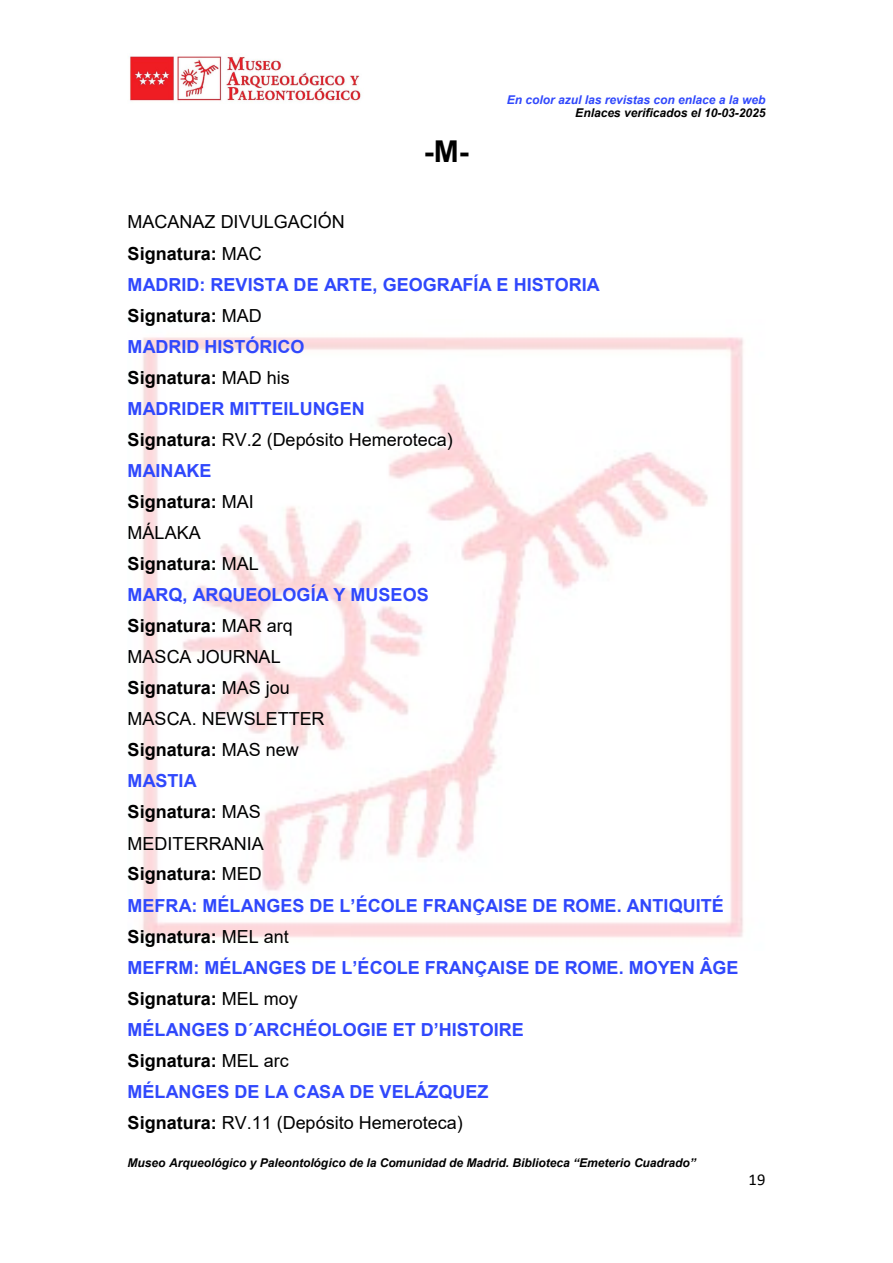
<style>
.page{position:relative;width:893px;height:1263px;background:#fff}
.page>*{position:absolute;margin:0;border:0;box-sizing:border-box;transform-origin:0 0}
.t1{font:700 30px "Arial";color:#000}
.t2{font:700 18px "Arial";color:#3048fc}
.t3{font:700 18px "Arial";color:#000}
.t4{font:18px "Arial";color:#000}
.t5{font:16.5px "Calibri";color:#000}
.t6{font:italic 700 12px "Arial";letter-spacing:-.005em;color:#000}
.t7{font:italic 700 12px "Arial";letter-spacing:-.005em;color:#3048fc}
.s1{font-weight:400}
.s2{font-weight:700}
</style>
<div class="page">
<img style="left:142px;top:337px;width:601px;height:601px">
<img style="left:129px;top:56px;width:232px;height:45px">
<h1 class="t1" style="left:424px;top:130px;width:47px">-M-</h1>
<p class="t7" style="left:507px;top:91px;width:260px">En color azul las revistas con enlace a la web</p>
<p class="t6" style="left:575px;top:105px;width:192px">Enlaces verificados el 10-03-2025</p>
<p class="t4" style="left:128px;top:210px;width:219px">MACANAZ DIVULGACIÓN</p>
<p class="t3" style="left:128px;top:241px;width:136px">Signatura: <span class="s1">MAC</span></p>
<p class="t2" style="left:128px;top:272px;width:474px">MADRID: REVISTA DE ARTE, GEOGRAFÍA E HISTORIA</p>
<p class="t3" style="left:128px;top:303px;width:136px">Signatura: <span class="s1">MAD</span></p>
<p class="t2" style="left:128px;top:334px;width:178px">MADRID HISTÓRICO</p>
<p class="t3" style="left:128px;top:365px;width:164px">Signatura: <span class="s1">MAD his</span></p>
<p class="t2" style="left:128px;top:396px;width:239px">MADRIDER MITTEILUNGEN</p>
<p class="t4" style="left:128px;top:427px;width:327px"><span class="s2">Signatura:</span> RV.2 (Depósito Hemeroteca)</p>
<p class="t2" style="left:128px;top:458px;width:85px">MAINAKE</p>
<p class="t3" style="left:128px;top:489px;width:128px">Signatura: <span class="s1">MAI</span></p>
<p class="t4" style="left:128px;top:520px;width:75px">MÁLAKA</p>
<p class="t3" style="left:128px;top:551px;width:133px">Signatura: <span class="s1">MAL</span></p>
<p class="t2" style="left:128px;top:582px;width:303px">MARQ, ARQUEOLOGÍA Y MUSEOS</p>
<p class="t3" style="left:128px;top:613px;width:167px">Signatura: <span class="s1">MAR arq</span></p>
<p class="t4" style="left:128px;top:644px;width:155px">MASCA JOURNAL</p>
<p class="t3" style="left:128px;top:675px;width:164px">Signatura: <span class="s1">MAS jou</span></p>
<p class="t4" style="left:128px;top:706px;width:198px">MASCA. NEWSLETTER</p>
<p class="t3" style="left:128px;top:737px;width:173px">Signatura: <span class="s1">MAS new</span></p>
<p class="t2" style="left:128px;top:768px;width:71px">MASTIA</p>
<p class="t3" style="left:128px;top:799px;width:135px">Signatura: <span class="s1">MAS</span></p>
<p class="t4" style="left:128px;top:831px;width:138px">MEDITERRANIA</p>
<p class="t3" style="left:128px;top:861px;width:136px">Signatura: <span class="s1">MED</span></p>
<p class="t2" style="left:128px;top:893px;width:598px">MEFRA: MÉLANGES DE L’ÉCOLE FRANÇAISE DE ROME. ANTIQUITÉ</p>
<p class="t3" style="left:128px;top:923px;width:163px">Signatura: <span class="s1">MEL ant</span></p>
<p class="t2" style="left:128px;top:955px;width:612px">MEFRM: MÉLANGES DE L’ÉCOLE FRANÇAISE DE ROME. MOYEN ÂGE</p>
<p class="t3" style="left:128px;top:986px;width:172px">Signatura: <span class="s1">MEL moy</span></p>
<p class="t2" style="left:128px;top:1017px;width:398px">MÉLANGES D´ARCHÉOLOGIE ET D’HISTOIRE</p>
<p class="t3" style="left:128px;top:1048px;width:163px">Signatura: <span class="s1">MEL arc</span></p>
<p class="t2" style="left:128px;top:1079px;width:362px">MÉLANGES DE LA CASA DE VELÁZQUEZ</p>
<p class="t4" style="left:128px;top:1110px;width:337px"><span class="s2">Signatura:</span> RV.11 (Depósito Hemeroteca)</p>
<p class="t6" style="left:128px;top:1155px;width:570px">Museo Arqueológico y Paleontológico de la Comunidad de Madrid. Biblioteca “Emeterio Cuadrado”</p>
<p class="t5" style="left:749px;top:1168px;width:18px">19</p>
</div>
